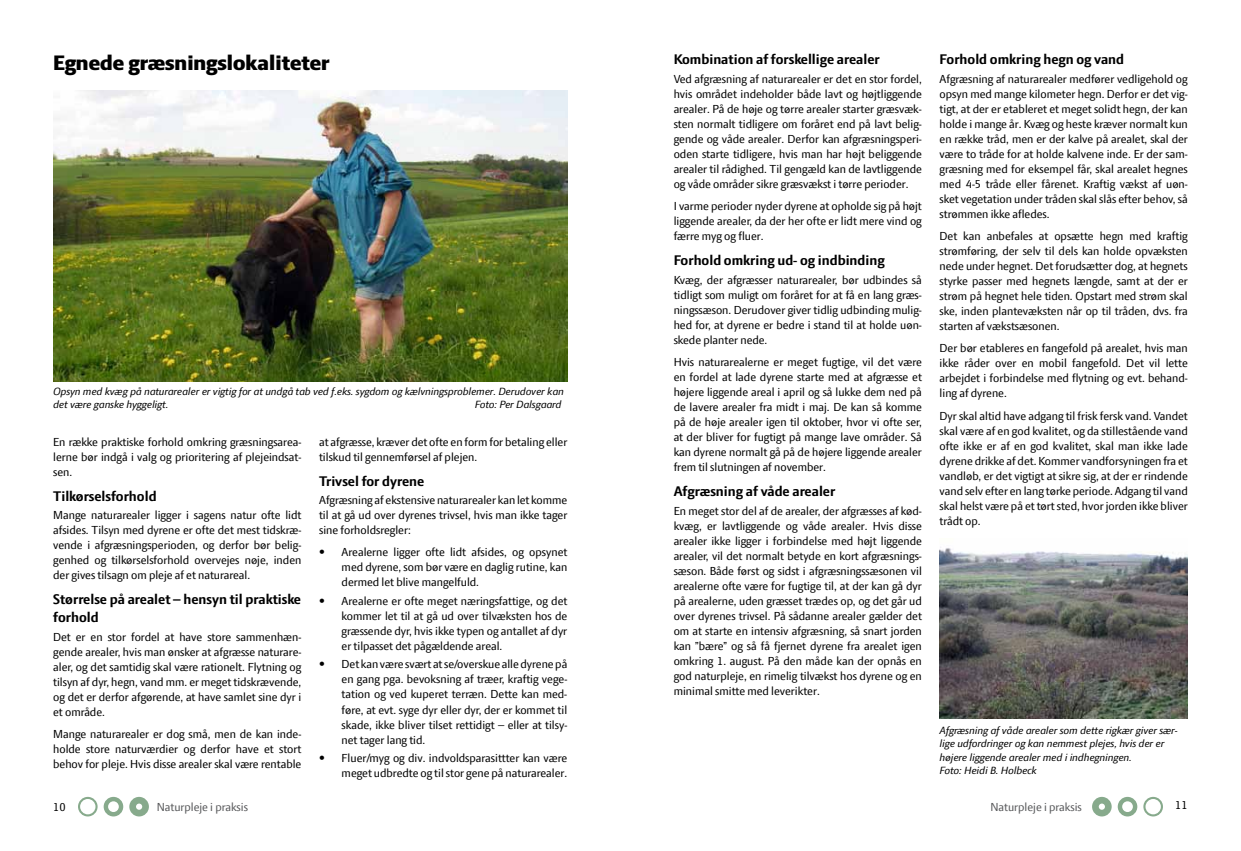
<style>
.page{position:relative;width:1241px;height:851px;background:#fff}
.page>*{position:absolute;margin:0;border:0;box-sizing:border-box;transform-origin:0 0}
.t1{font:800 22.5px "LF Press Sans";color:#000}
.t2{font:700 15px/18px "LF Press Sans";color:#000}
.t3{font:12.5px/15px "LF Press Sans";color:#000;text-align:justify}
.t4{font:12.5px "LF Press Sans";color:#58595b}
.t5{font:italic 11.25px/13.5px "LF Press Sans";color:#000}
</style>
<div class="page">
<svg style="left:78px;top:796px;width:20px;height:20px"></svg>
<svg style="left:129px;top:796px;width:20px;height:20px"></svg>
<svg style="left:104px;top:796px;width:19px;height:20px"></svg>
<svg style="left:1143px;top:796px;width:19px;height:20px"></svg>
<svg style="left:1092px;top:796px;width:19px;height:20px"></svg>
<svg style="left:1117px;top:796px;width:20px;height:20px"></svg>
<img style="left:53px;top:90px;width:514px;height:291px">
<img style="left:939px;top:547px;width:248px;height:171px">
<h1 class="t1" style="left:53px;top:50px;width:278px">Egnede græsningslokaliteter</h1>
<p class="t5" style="left:53px;top:384px;width:512px">Opsyn med kvæg på naturarealer er vigtig for at undgå tab ved f.eks. sygdom og kælvningsproblemer. Derudover kan det være ganske hyggeligt.</p>
<p class="t5" style="left:475px;top:397px;width:88px">Foto: Per Dalsgaard</p>
<p class="t3" style="left:53px;top:433px;width:250px">En række praktiske forhold omkring græsningsarea&shy;lerne bør indgå i valg og prioritering af plejeindsat&shy;sen.</p>
<p class="t2" style="left:53px;top:486px;width:105px">Tilkørselsforhold</p>
<p class="t3" style="left:53px;top:507px;width:250px">Mange naturarealer ligger i sagens natur ofte lidt afsides. Tilsyn med dyrene er ofte det mest tidskræ&shy;vende i afgræsningsperioden, og derfor bør belig&shy;genhed og tilkørselsforhold overvejes nøje, inden der gives tilsagn om pleje af et naturareal.</p>
<p class="t2" style="left:53px;top:590px;width:249px">Størrelse på arealet – hensyn til praktiske forhold</p>
<p class="t3" style="left:53px;top:629px;width:250px">Det er en stor fordel at have store sammenhæn&shy;gende arealer, hvis man ønsker at afgræsse naturare&shy;aler, og det samtidig skal være rationelt. Flytning og tilsyn af dyr, hegn, vand mm. er meget tidskrævende, og det er derfor afgørende, at have samlet sine dyr i et område.</p>
<p class="t3" style="left:53px;top:726px;width:250px">Mange naturarealer er dog små, men de kan inde&shy;holde store naturværdier og derfor have et stort behov for pleje. Hvis disse arealer skal være rentable</p>
<p class="t3" style="left:319px;top:433px;width:250px">at afgræsse, kræver det ofte en form for betaling eller tilskud til gennemførsel af plejen.</p>
<p class="t2" style="left:319px;top:471px;width:107px">Trivsel for dyrene</p>
<p class="t3" style="left:319px;top:492px;width:250px">Afgræsning af ekstensive naturarealer kan let komme til at gå ud over dyrenes trivsel, hvis man ikke tager sine forholdsregler:</p>
<p class="t3" style="left:341px;top:544px;width:227px;text-indent:-22px">• Arealerne ligger ofte lidt afsides, og opsynet med dyrene, som bør være en daglig rutine, kan dermed let blive mangelfuld.</p>
<p class="t3" style="left:341px;top:593px;width:227px;text-indent:-22px">• Arealerne er ofte meget næringsfattige, og det kommer let til at gå ud over tilvæksten hos de græssende dyr, hvis ikke typen og antallet af dyr er tilpasset det pågældende areal.</p>
<p class="t3" style="left:341px;top:656px;width:227px;text-indent:-22px">• Det kan være svært at se/overskue alle dyrene på en gang pga. bevoksning af træer, kraftig vege&shy;tation og ved kuperet terræn. Dette kan med&shy;føre, at evt. syge dyr eller dyr, der er kommet til skade, ikke bliver tilset rettidigt – eller at tilsy&shy;net tager lang tid.</p>
<p class="t3" style="left:319px;top:750px;width:250px;text-align:right">• Fluer/myg og div. indvoldsparasittter kan være meget udbredte og til stor gene på naturarealer.</p>
<p class="t2" style="left:673px;top:50px;width:208px">Kombination af forskellige arealer</p>
<p class="t3" style="left:673px;top:71px;width:250px">Ved afgræsning af naturarealer er det en stor fordel, hvis området indeholder både lavt og højtliggende arealer. På de høje og tørre arealer starter græsvæk&shy;sten normalt tidligere om foråret end på lavt belig&shy;gende og våde arealer. Derfor kan afgræsningsperi&shy;oden starte tidligere, hvis man har højt beliggende arealer til rådighed. Til gengæld kan de lavtliggende og våde områder sikre græsvækst i tørre perioder.</p>
<p class="t3" style="left:673px;top:198px;width:250px">I varme perioder nyder dyrene at opholde sig på højt liggende arealer, da der her ofte er lidt mere vind og færre myg og fluer.</p>
<p class="t2" style="left:673px;top:251px;width:212px">Forhold omkring ud- og indbinding</p>
<p class="t3" style="left:673px;top:272px;width:250px">Kvæg, der afgræsser naturarealer, bør udbindes så tidligt som muligt om foråret for at få en lang græs&shy;ningssæson. Derudover giver tidlig udbinding mulig&shy;hed for, at dyrene er bedre i stand til at holde uøn&shy;skede planter nede.</p>
<p class="t3" style="left:673px;top:354px;width:250px">Hvis naturarealerne er meget fugtige, vil det være en fordel at lade dyrene starte med at afgræsse et højere liggende areal i april og så lukke dem ned på de lavere arealer fra midt i maj. De kan så komme på de høje arealer igen til oktober, hvor vi ofte ser, at der bliver for fugtigt på mange lave områder. Så kan dyrene normalt gå på de højere liggende arealer frem til slutningen af november.</p>
<p class="t2" style="left:673px;top:482px;width:163px">Afgræsning af våde arealer</p>
<p class="t3" style="left:673px;top:503px;width:250px">En meget stor del af de arealer, der afgræsses af kød&shy;kvæg, er lavtliggende og våde arealer. Hvis disse arealer ikke ligger i forbindelse med højt liggende arealer, vil det normalt betyde en kort afgræsnings&shy;sæson. Både først og sidst i afgræsningssæsonen vil arealerne ofte være for fugtige til, at der kan gå dyr på arealerne, uden græsset trædes op, og det går ud over dyrenes trivsel. På sådanne arealer gælder det om at starte en intensiv afgræsning, så snart jorden kan ”bære” og så få fjernet dyrene fra arealet igen omkring 1. august. På den måde kan der opnås en god naturpleje, en rimelig tilvækst hos dyrene og en minimal smitte med leverikter.</p>
<p class="t2" style="left:939px;top:50px;width:186px">Forhold omkring hegn og vand</p>
<p class="t3" style="left:939px;top:71px;width:250px">Afgræsning af naturarealer medfører vedligehold og opsyn med mange kilometer hegn. Derfor er det vig&shy;tigt, at der er etableret et meget solidt hegn, der kan holde i mange år. Kvæg og heste kræver normalt kun en række tråd, men er der kalve på arealet, skal der være to tråde for at holde kalvene inde. Er der sam&shy;græsning med for eksempel får, skal arealet hegnes med 4-5 tråde eller fårenet. Kraftig vækst af uøn&shy;sket vegetation under tråden skal slås efter behov, så strømmen ikke afledes.</p>
<p class="t3" style="left:939px;top:228px;width:250px">Det kan anbefales at opsætte hegn med kraftig strømføring, der selv til dels kan holde opvæksten nede under hegnet. Det forudsætter dog, at hegnets styrke passer med hegnets længde, samt at der er strøm på hegnet hele tiden. Opstart med strøm skal ske, inden plantevæksten når op til tråden, dvs. fra starten af vækstsæsonen.</p>
<p class="t3" style="left:939px;top:340px;width:250px">Der bør etableres en fangefold på arealet, hvis man ikke råder over en mobil fangefold. Det vil lette arbejdet i forbindelse med flytning og evt. behand&shy;ling af dyrene.</p>
<p class="t3" style="left:939px;top:407px;width:250px">Dyr skal altid have adgang til frisk fersk vand. Vandet skal være af en god kvalitet, og da stillestående vand ofte ikke er af en god kvalitet, skal man ikke lade dyrene drikke af det. Kommer vandforsyningen fra et vandløb, er det vigtigt at sikre sig, at der er rindende vand selv efter en lang tørke periode. Adgang til vand skal helst være på et tørt sted, hvor jorden ikke bliver trådt op.</p>
<p class="t5" style="left:939px;top:722px;width:239px">Afgræsning af våde arealer som dette rigkær giver sær&shy;lige udfordringer og kan nemmest plejes, hvis der er højere liggende arealer med i indhegningen.<br>Foto: Heidi B. Holbeck</p>
<p class="t3" style="left:53px;top:799px;width:14px">10</p>
<p class="t4" style="left:157px;top:799px;width:93px">Naturpleje i praksis</p>
<p class="t4" style="left:990px;top:799px;width:93px">Naturpleje i praksis</p>
<p class="t3" style="left:1175px;top:796px;width:14px">11</p>
</div>
